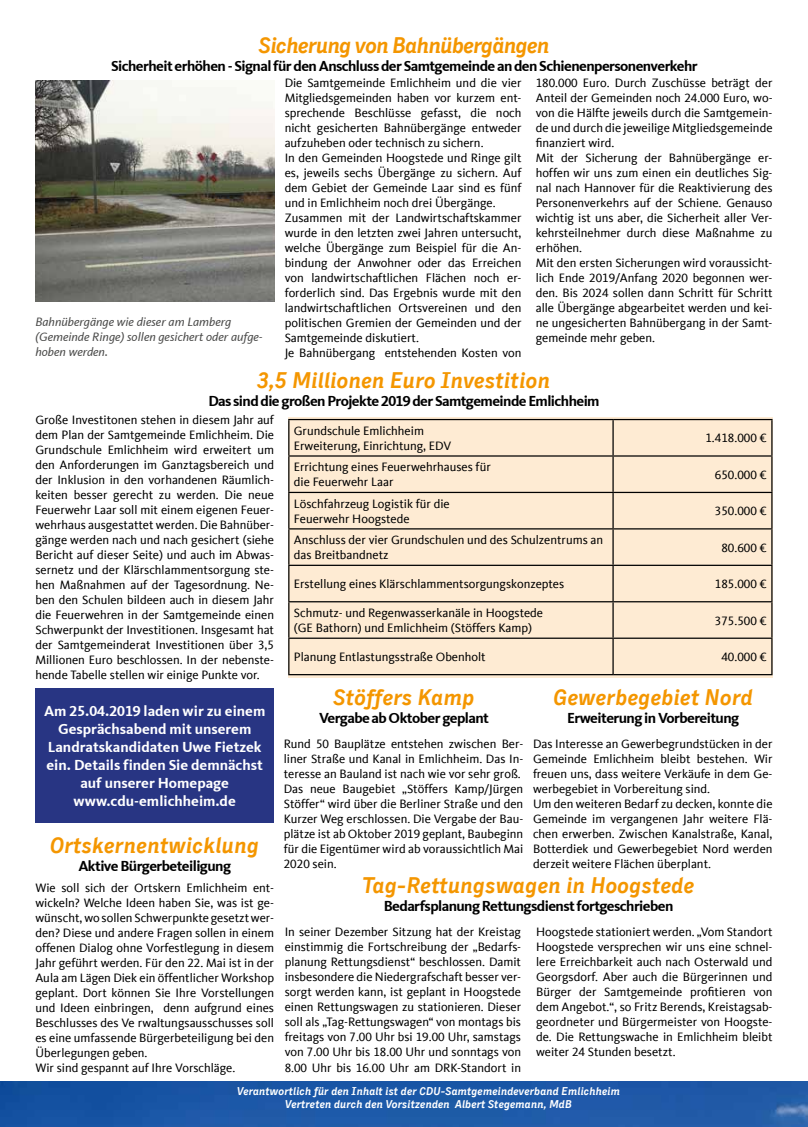
<style>
.page{position:relative;width:808px;height:1127px;background:#fff}
.page>*{position:absolute;margin:0;border:0;box-sizing:border-box;transform-origin:0 0}
.t1{font:italic 700 22.5px "CDU Skopex";color:#f49600}
.t2{font:italic 700 22.5px "CDU Skopex";letter-spacing:-.04em;color:#f49600}
.t3{font:700 15px "CDU Kievit Tab";letter-spacing:-.04em;color:#000}
.t4{font:700 15px/18px "CDU Kievit Tab";color:#fff;text-align:center}
.t5{font:12.5px/15px "CDU Kievit Tab";color:#000}
.t6{font:italic 12.5px/15px "CDU Kievit Tab";color:#4a4a49}
.t7{font:italic 700 11.25px/13.5px "CDU Skopex";color:#fff;text-align:center}
</style>
<div class="page">
<img style="left:0;top:1082px;width:808px;height:45px">
<div style="left:288px;top:417px;width:484px;height:260px;background:#feebd3"></div>
<hr style="left:288px;top:419px;width:325px;height:1px;background:#000">
<hr style="left:288px;top:420px;width:1px;height:35px;background:#000">
<hr style="left:613px;top:419px;width:159px;height:1px;background:#000">
<hr style="left:612px;top:420px;width:2px;height:35px;background:#000">
<hr style="left:771px;top:420px;width:1px;height:35px;background:#000">
<hr style="left:288px;top:455px;width:325px;height:2px;background:#000">
<hr style="left:288px;top:457px;width:1px;height:35px;background:#000">
<hr style="left:613px;top:455px;width:159px;height:2px;background:#000">
<hr style="left:612px;top:457px;width:2px;height:35px;background:#000">
<hr style="left:771px;top:457px;width:1px;height:35px;background:#000">
<hr style="left:288px;top:492px;width:325px;height:1px;background:#000">
<hr style="left:288px;top:493px;width:1px;height:35px;background:#000">
<hr style="left:613px;top:492px;width:159px;height:1px;background:#000">
<hr style="left:612px;top:493px;width:2px;height:35px;background:#000">
<hr style="left:771px;top:493px;width:1px;height:35px;background:#000">
<hr style="left:288px;top:528px;width:325px;height:1px;background:#000">
<hr style="left:288px;top:529px;width:1px;height:36px;background:#000">
<hr style="left:613px;top:528px;width:159px;height:1px;background:#000">
<hr style="left:612px;top:529px;width:2px;height:36px;background:#000">
<hr style="left:771px;top:529px;width:1px;height:36px;background:#000">
<hr style="left:288px;top:565px;width:325px;height:1px;background:#000">
<hr style="left:288px;top:566px;width:1px;height:35px;background:#000">
<hr style="left:613px;top:565px;width:159px;height:1px;background:#000">
<hr style="left:612px;top:566px;width:2px;height:35px;background:#000">
<hr style="left:771px;top:566px;width:1px;height:35px;background:#000">
<hr style="left:288px;top:601px;width:325px;height:1px;background:#000">
<hr style="left:288px;top:602px;width:1px;height:35px;background:#000">
<hr style="left:613px;top:601px;width:159px;height:1px;background:#000">
<hr style="left:612px;top:602px;width:2px;height:35px;background:#000">
<hr style="left:771px;top:602px;width:1px;height:35px;background:#000">
<hr style="left:288px;top:637px;width:325px;height:2px;background:#000">
<hr style="left:288px;top:639px;width:1px;height:35px;background:#000">
<hr style="left:613px;top:637px;width:159px;height:2px;background:#000">
<hr style="left:612px;top:639px;width:2px;height:35px;background:#000">
<hr style="left:771px;top:639px;width:1px;height:35px;background:#000">
<hr style="left:288px;top:674px;width:325px;height:1px;background:#000">
<hr style="left:613px;top:674px;width:159px;height:1px;background:#000">
<svg style="left:35px;top:81px;width:239px;height:221px;background:#908f87"></svg>
<div style="left:35px;top:688px;width:239px;height:135px;background:#283583"></div>
<h1 class="t2" style="left:259px;top:32px;width:292px">Sicherung von Bahnübergängen</h1>
<p class="t3" style="left:111px;top:57px;width:588px">Sicherheit erhöhen - Signal für den Anschluss der Samtgemeinde an den Schienenpersonenverkehr</p>
<p class="t6" style="left:35px;top:314px;width:229px">Bahnübergänge wie dieser am Lamberg (Gemeinde Ringe) sollen gesichert oder aufge&shy;hoben werden.</p>
<p class="t5" style="left:285px;top:76px;width:238px">Die Samtgemeinde Emlichheim und die vier Mitgliedsgemeinden haben vor kurzem ent&shy;sprechende Beschlüsse gefasst, die noch nicht gesicherten Bahnübergänge entweder aufzuheben oder technisch zu sichern.<br>In den Gemeinden Hoogstede und Ringe gilt es, jeweils sechs Übergänge zu sichern. Auf dem Gebiet der Gemeinde Laar sind es fünf und in Emlichheim noch drei Übergänge.<br>Zusammen mit der Landwirtschaftskammer wurde in den letzten zwei Jahren untersucht, welche Übergänge zum Beispiel für die An&shy;bindung der Anwohner oder das Erreichen von landwirtschaftlichen Flächen noch er&shy;forderlich sind. Das Ergebnis wurde mit den landwirtschaftlichen Ortsvereinen und den politischen Gremien der Gemeinden und der Samtgemeinde diskutiert.<br>Je Bahnübergang entstehenden Kosten von</p>
<p class="t5" style="left:536px;top:76px;width:238px">180.000 Euro. Durch Zuschüsse beträgt der Anteil der Gemeinden noch 24.000 Euro, wo&shy;von die Hälfte jeweils durch die Samtgemein&shy;de und durch die jeweilige Mitgliedsgemeinde finanziert wird.<br>Mit der Sicherung der Bahnübergänge er&shy;hoffen wir uns zum einen ein deutliches Sig&shy;nal nach Hannover für die Reaktivierung des Personenverkehrs auf der Schiene. Genauso wichtig ist uns aber, die Sicherheit aller Ver&shy;kehrsteilnehmer durch diese Maßnahme zu erhöhen.<br>Mit den ersten Sicherungen wird voraussicht&shy;lich Ende 2019/Anfang 2020 begonnen wer&shy;den. Bis 2024 sollen dann Schritt für Schritt alle Übergänge abgearbeitet werden und kei&shy;ne ungesicherten Bahnübergang in der Samt&shy;gemeinde mehr geben.</p>
<h1 class="t1" style="left:258px;top:367px;width:294px">3,5 Millionen Euro Investition</h1>
<p class="t3" style="left:208px;top:392px;width:393px">Das sind die großen Projekte 2019 der Samtgemeinde Emlichheim</p>
<p class="t5" style="left:35px;top:413px;width:240px;text-align:justify">Große Investitonen stehen in diesem Jahr auf dem Plan der Samtgemeinde Emlichheim. Die Grundschule Emlichheim wird erweitert um den Anforderungen im Ganztagsbereich und der Inklusion in den vorhandenen Räumlich&shy;keiten besser gerecht zu werden. Die neue Feuerwehr Laar soll mit einem eigenen Feuer&shy;wehrhaus ausgestattet werden. Die Bahnüber&shy;gänge werden nach und nach gesichert (siehe Bericht auf dieser Seite) und auch im Abwas&shy;sernetz und der Klärschlammentsorgung ste&shy;hen Maßnahmen auf der Tagesordnung. Ne&shy;ben den Schulen bildeen auch in diesem Jahr die Feuerwehren in der Samtgemeinde einen Schwerpunkt der Investitionen. Insgesamt hat der Samtgemeinderat Investitionen über 3,5<br>Millionen Euro beschlossen. In der nebenste&shy;hende Tabelle stellen wir einige Punkte vor.</p>
<p class="t5" style="left:294px;top:423px;width:159px">Grundschule Emlichheim<br>Erweiterung, Einrichtung, EDV</p>
<p class="t5" style="left:705px;top:431px;width:63px">1.418.000 €</p>
<p class="t5" style="left:294px;top:460px;width:198px">Errichtung eines Feuerwehrhauses für die Feuerwehr Laar</p>
<p class="t5" style="left:715px;top:467px;width:54px">650.000 €</p>
<p class="t5" style="left:294px;top:496px;width:157px">Löschfahrzeug Logistik für die<br>Feuerwehr Hoogstede</p>
<p class="t5" style="left:715px;top:504px;width:54px">350.000 €</p>
<p class="t5" style="left:294px;top:532px;width:311px">Anschluss der vier Grundschulen und des Schulzentrums an das Breitbandnetz</p>
<p class="t5" style="left:721px;top:540px;width:47px">80.600 €</p>
<p class="t5" style="left:294px;top:576px;width:272px">Erstellung eines Klärschlammentsorgungskonzeptes</p>
<p class="t5" style="left:715px;top:576px;width:54px">185.000 €</p>
<p class="t5" style="left:294px;top:605px;width:251px">Schmutz- und Regenwasserkanäle in Hoogstede (GE Bathorn) und Emlichheim (Stöffers Kamp)</p>
<p class="t5" style="left:715px;top:613px;width:54px">375.500 €</p>
<p class="t5" style="left:294px;top:649px;width:193px">Planung Entlastungsstraße Obenholt</p>
<p class="t5" style="left:721px;top:649px;width:47px">40.000 €</p>
<p class="t4" style="left:44px;top:702px;width:223px">Am 25.04.2019 laden wir zu einem<br>Gesprächsabend mit unserem<br>Landratskandidaten Uwe Fietzek ein. Details finden Sie demnächst auf unserer Homepage www.cdu-emlichheim.de</p>
<h1 class="t1" style="left:50px;top:832px;width:211px">Ortskernentwicklung</h1>
<p class="t3" style="left:78px;top:857px;width:154px">Aktive Bürgerbeteiligung</p>
<p class="t5" style="left:35px;top:881px;width:240px">Wie soll sich der Ortskern Emlichheim ent&shy;wickeln? Welche Ideen haben Sie, was ist ge&shy;wünscht, wo sollen Schwerpunkte gesetzt wer&shy;den? Diese und andere Fragen sollen in einem offenen Dialog ohne Vorfestlegung in diesem Jahr geführt werden. Für den 22. Mai ist in der Aula am Lägen Diek ein öffentlicher Workshop geplant. Dort können Sie Ihre Vorstellungen und Ideen einbringen, denn aufgrund eines Beschlusses des Ve rwaltungsausschusses soll es eine umfassende Bürgerbeteiligung bei den Überlegungen geben.<br>Wir sind gespannt auf Ihre Vorschläge.</p>
<h1 class="t1" style="left:333px;top:684px;width:143px">Stöffers Kamp</h1>
<p class="t3" style="left:319px;top:709px;width:171px">Vergabe ab Oktober geplant</p>
<p class="t5" style="left:284px;top:736px;width:241px">Rund 50 Bauplätze entstehen zwischen Ber&shy;liner Straße und Kanal in Emlichheim. Das In&shy;teresse an Bauland ist nach wie vor sehr groß.<br>Das neue Baugebiet „Stöffers Kamp/Jürgen Stöffer“ wird über die Berliner Straße und den Kurzer Weg erschlossen. Die Vergabe der Bau&shy;plätze ist ab Oktober 2019 geplant, Baubeginn für die Eigentümer wird ab voraussichtlich Mai 2020 sein.</p>
<h1 class="t1" style="left:553px;top:684px;width:201px">Gewerbegebiet Nord</h1>
<p class="t3" style="left:567px;top:709px;width:174px">Erweiterung in Vorbereitung</p>
<p class="t5" style="left:533px;top:736px;width:241px">Das Interesse an Gewerbegrundstücken in der Gemeinde Emlichheim bleibt bestehen. Wir freuen uns, dass weitere Verkäufe in dem Ge&shy;werbegebiet in Vorbereitung sind.<br>Um den weiteren Bedarf zu decken, konnte die Gemeinde im vergangenen Jahr weitere Flä&shy;chen erwerben. Zwischen Kanalstraße, Kanal, Botterdiek und Gewerbegebiet Nord werden derzeit weitere Flächen überplant.</p>
<h1 class="t1" style="left:362px;top:872px;width:334px">Tag-Rettungswagen in Hoogstede</h1>
<p class="t3" style="left:384px;top:897px;width:291px">Bedarfsplanung Rettungsdienst fortgeschrieben</p>
<p class="t5" style="left:285px;top:925px;width:238px;text-align:justify">In seiner Dezember Sitzung hat der Kreistag einstimmig die Fortschreibung der „Bedarfs&shy;planung Rettungsdienst“ beschlossen. Damit insbesondere die Niedergrafschaft besser ver&shy;sorgt werden kann, ist geplant in Hoogstede einen Rettungswagen zu stationieren. Dieser soll als „Tag-Rettungswagen“ von montags bis freitags von 7.00 Uhr bsi 19.00 Uhr, samstags von 7.00 Uhr bis 18.00 Uhr und sonntags von 8.00 Uhr bis 16.00 Uhr am DRK-Standort in</p>
<p class="t5" style="left:536px;top:925px;width:238px;text-align:justify">Hoogstede stationiert werden. „Vom Standort Hoogstede versprechen wir uns eine schnel&shy;lere Erreichbarkeit auch nach Osterwald und Georgsdorf. Aber auch die Bürgerinnen und Bürger der Samtgemeinde profitieren von dem Angebot.“, so Fritz Berends, Kreistagsab&shy;geordneter und Bürgermeister von Hoogste&shy;de. Die Rettungswache in Emlichheim bleibt weiter 24 Stunden besetzt.</p>
<p class="t7" style="left:237px;top:1084px;width:384px">Verantwortlich für den Inhalt ist der CDU-Samtgemeindeverband Emlichheim<br>Vertreten durch den Vorsitzenden Albert Stegemann, MdB</p>
</div>
